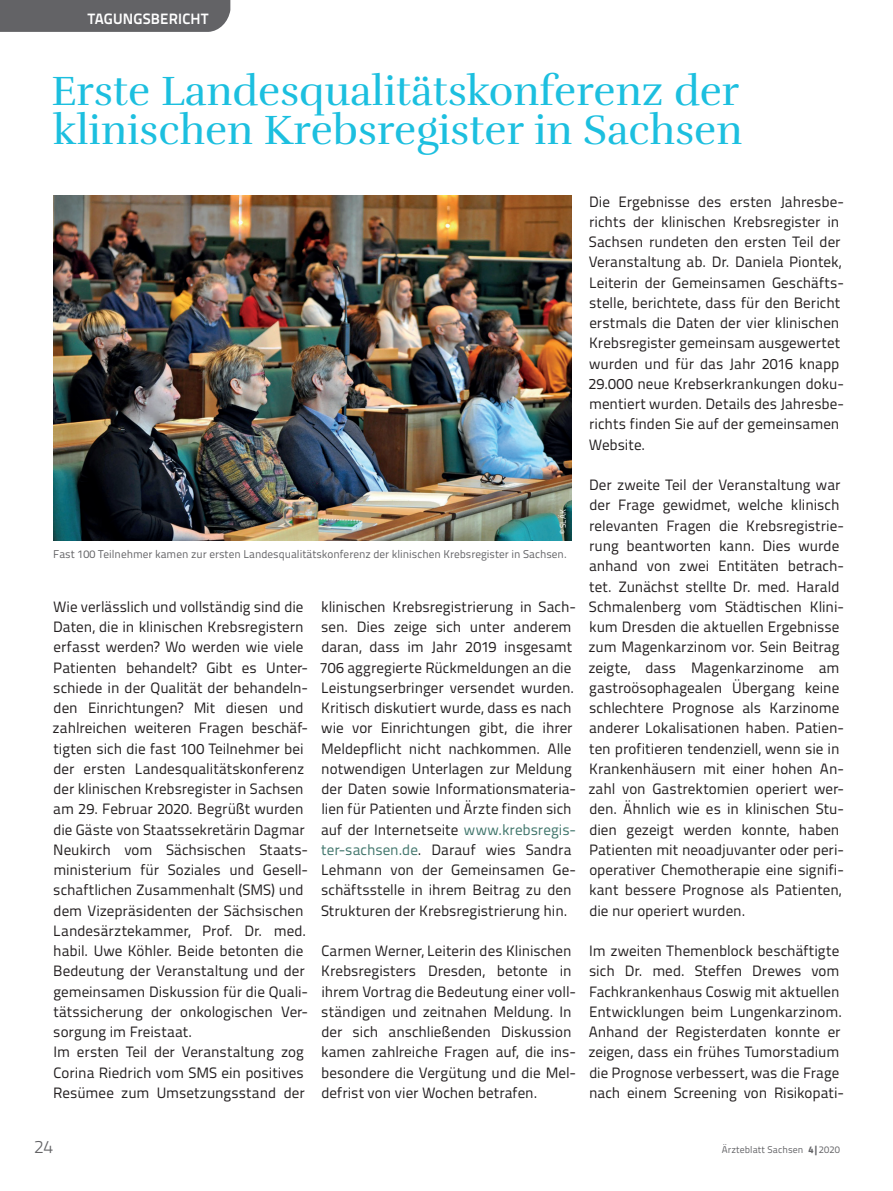
<style>
.page{position:relative;width:893px;height:1191px;background:#fff}
.page>*{position:absolute;margin:0;border:0;box-sizing:border-box;transform-origin:0 0}
.t1{font:42px/39px "Rufina";color:#1cbfdf}
.t2{font:300 18px "Titillium Text";color:#636366}
.t3{font:15px/20.2px "Titillium Text";color:#231f20}
.t4{font:700 15px "Titillium Text";letter-spacing:.01em;color:#fff}
.t5{font:11.25px "Titillium Text";color:#636366}
.t6{font:9.75px "Titillium Text";letter-spacing:.01em;color:#636366}
.t7{font:8.25px "Titillium Text";color:#fff}
.s1{color:#40756b}
.s2{font-weight:800}
</style>
<div class="page">
<div style="left:0;top:0;width:230px;height:32px;background:#636366"></div>
<img style="left:53px;top:196px;width:519px;height:344px">
<p class="t4" style="left:88px;top:7px;width:122px">TAGUNGSBERICHT</p>
<h1 class="t1" style="left:51px;top:72px;width:692px">Erste Landesqualitätskonferenz der klinischen Krebsregister in Sachsen</h1>
<p class="t7" style="left:557px;top:534px;width:26px;rotate:-90deg">© SLÄK</p>
<p class="t5" style="left:53px;top:545px;width:513px">Fast 100 Teilnehmer kamen zur ersten Landesqualitätskonferenz der klinischen Krebsregister in Sachsen.</p>
<p class="t3" style="left:53px;top:595px;width:257px">Wie verlässlich und vollständig sind die Daten, die in klinischen Krebsregistern erfasst werden? Wo werden wie viele Patienten behandelt? Gibt es Unter&shy;schiede in der Qualität der behandeln&shy;den Einrichtungen? Mit diesen und zahlreichen weiteren Fragen beschäf&shy;tigten sich die fast 100 Teilnehmer bei der ersten Landesqualitätskonferenz der klinischen Krebsregister in Sachsen am 29. Februar 2020. Begrüßt wurden die Gäste von Staatssekretärin Dagmar Neukirch vom Sächsischen Staats&shy;ministerium für Soziales und Gesell&shy;schaftlichen Zusammenhalt (SMS) und dem Vizepräsidenten der Sächsischen Landesärztekammer, Prof. Dr. med. habil. Uwe Köhler. Beide betonten die Bedeutung der Veranstaltung und der gemeinsamen Diskussion für die Quali&shy;tätssicherung der onkologischen Ver&shy;sorgung im Freistaat.<br>Im ersten Teil der Veranstaltung zog Corina Riedrich vom SMS ein positives Resümee zum Umsetzungsstand der</p>
<p class="t3" style="left:320px;top:595px;width:258px">klinischen Krebsregistrierung in Sach&shy;sen. Dies zeige sich unter anderem daran, dass im Jahr 2019 insgesamt 706 aggregierte Rückmeldungen an die Leistungserbringer versendet wurden.<br>Kritisch diskutiert wurde, dass es nach wie vor Einrichtungen gibt, die ihrer Meldepflicht nicht nachkommen. Alle notwendigen Unterlagen zur Meldung der Daten sowie Informationsmateria&shy;lien für Patienten und Ärzte finden sich auf der Internetseite <span class="s1">www.krebsregis&shy;ter-sachsen.de</span>. Darauf wies Sandra Lehmann von der Gemeinsamen Ge&shy;schäftsstelle in ihrem Beitrag zu den Strukturen der Krebsregistrierung hin.</p>
<p class="t3" style="left:321px;top:940px;width:256px">Carmen Werner, Leiterin des Klinischen Krebsregisters Dresden, betonte in ihrem Vortrag die Bedeutung einer voll&shy;ständigen und zeitnahen Meldung. In der sich anschließenden Diskussion kamen zahlreiche Fragen auf, die ins&shy;besondere die Vergütung und die Mel&shy;defrist von vier Wochen betrafen.</p>
<p class="t3" style="left:588px;top:190px;width:257px">Die Ergebnisse des ersten Jahresbe&shy;richts der klinischen Krebsregister in Sachsen rundeten den ersten Teil der Veranstaltung ab. Dr. Daniela Piontek, Leiterin der Gemeinsamen Geschäfts&shy;stelle, berichtete, dass für den Bericht erstmals die Daten der vier klinischen Krebsregister gemeinsam ausgewertet wurden und für das Jahr 2016 knapp 29.000 neue Krebserkrankungen doku&shy;mentiert wurden. Details des Jahresbe&shy;richts finden Sie auf der gemeinsamen Website.</p>
<p class="t3" style="left:588px;top:474px;width:257px">Der zweite Teil der Veranstaltung war der Frage gewidmet, welche klinisch relevanten Fragen die Krebsregistrie&shy;rung beantworten kann. Dies wurde anhand von zwei Entitäten betrach-- tet. Zunächst stellte Dr. med. Harald Schmalenberg vom Städtischen Klini&shy;kum Dresden die aktuellen Ergebnisse zum Magenkarzinom vor. Sein Beitrag zeigte, dass Magenkarzinome am gastroösophagealen Übergang keine schlechtere Prognose als Karzinome anderer Lokalisationen haben. Patien&shy;ten profitieren tendenziell, wenn sie in Krankenhäusern mit einer hohen An&shy;zahl von Gastrektomien operiert wer&shy;den. Ähnlich wie es in klinischen Stu&shy;dien gezeigt werden konnte, haben Patienten mit neoadjuvanter oder peri&shy;operativer Chemotherapie eine signifi&shy;kant bessere Prognose als Patienten, die nur operiert wurden.</p>
<p class="t3" style="left:588px;top:940px;width:257px">Im zweiten Themenblock beschäftigte sich Dr. med. Steffen Drewes vom Fachkrankenhaus Coswig mit aktuellen Entwicklungen beim Lungenkarzinom.<br>Anhand der Registerdaten konnte er zeigen, dass ein frühes Tumorstadium die Prognose verbessert, was die Frage nach einem Screening von Risikopati-</p>
<p class="t2" style="left:34px;top:1133px;width:21px">24</p>
<p class="t6" style="left:722px;top:1142px;width:119px">Ärzteblatt Sachsen <span class="s2">4|</span>2020</p>
</div>
